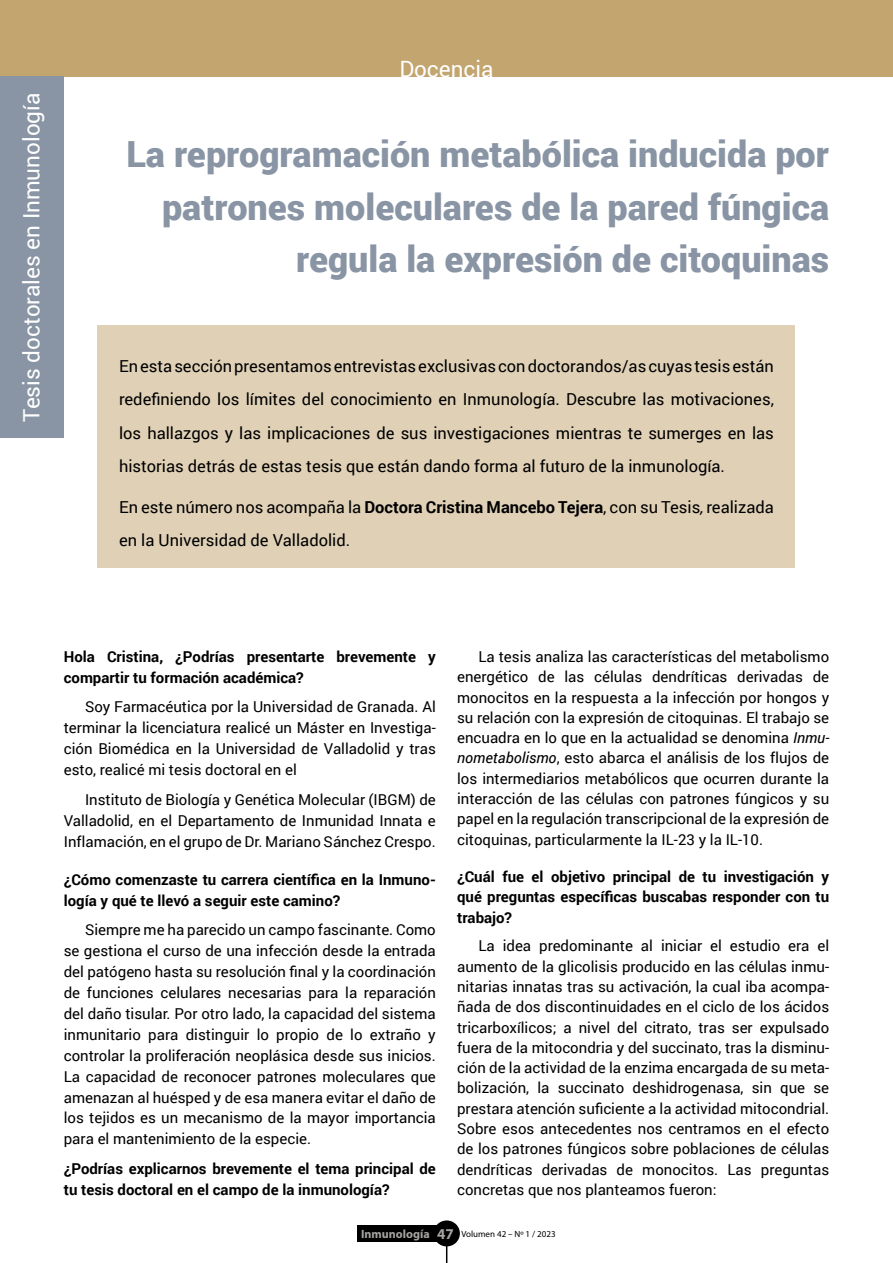
<style>
.page{position:relative;width:893px;height:1263px;background:#fff}
.page>*{position:absolute;margin:0;border:0;box-sizing:border-box;transform-origin:0 0}
.t1{font:900 36px/52.5px "Roboto";color:#8995a4;text-align:right}
.t2{font:22.5px "Roboto";color:#fff}
.t3{font:16.5px/33.2px "Roboto";color:#000;text-align:justify}
.t4{font:15px/20.2px "Roboto";color:#000;text-align:justify}
.t5{font:700 15px/21px "Roboto";color:#000}
.t6{font:9px "Myriad Pro";color:#000}
.s1{font-weight:700}
.s2{font-style:italic}
.s3{font-weight:700;font-size:12px;color:#a7a4a2}
.s4{font-weight:700;font-size:15px;color:#a7a4a2}
</style>
<div class="page">
<div style="left:357px;top:1225px;width:81px;height:17px;background:#000"></div>
<div style="left:433px;top:1220px;width:27px;height:26px;background:#000;border-radius:50%"></div>
<svg style="left:446px;top:1246px;width:1px;height:17px"></svg>
<div style="left:0;top:0;width:893px;height:77px;background:#c2a56f"></div>
<div style="left:98px;top:325px;width:697px;height:243px;background:#dfd0b6"></div>
<div style="left:0;top:77px;width:64px;height:361px;background:#8995a4"></div>
<h2 class="t2" style="left:16px;top:422px;width:330px;rotate:-90deg">Tesis doctorales en Inmunología</h2>
<h2 class="t2" style="left:399px;top:53px;width:96px">Docencia</h2>
<h1 class="t1" style="left:126px;top:127px;width:704px">La reprogramación metabólica inducida por patrones moleculares de la pared fúngica regula la expresión de citoquinas</h1>
<p class="t3" style="left:119px;top:349px;width:656px">En esta sección presentamos entrevistas exclusivas con doctorandos/as cuyas tesis están redefiniendo los límites del conocimiento en Inmunología. Descubre las motivaciones, los hallazgos y las implicaciones de sus investigaciones mientras te sumerges en las historias detrás de estas tesis que están dando forma al futuro de la inmunología.</p>
<p class="t3" style="left:119px;top:490px;width:656px">En este número nos acompaña la <span class="s1">Doctora Cristina Mancebo Tejera</span>, con su Tesis<span class="s2">,</span> realizada en la Universidad de Valladolid.</p>
<p class="t5" style="left:64px;top:646px;width:374px">Hola Cristina, ¿Podrías presentarte brevemente y compartir tu formación académica?</p>
<p class="t4" style="left:64px;top:696px;width:374px;line-height:21px;text-indent:21px">Soy Farmacéutica por la Universidad de Granada. Al terminar la licenciatura realicé un Máster en Investiga&shy;ción Biomédica en la Universidad de Valladolid y tras esto, realicé mi tesis doctoral en el</p>
<p class="t4" style="left:64px;top:788px;width:374px;line-height:21px;text-indent:21px">Instituto de Biología y Genética Molecular (IBGM) de Valladolid, en el Departamento de Inmunidad Innata e Inflamación, en el grupo de Dr. Mariano Sánchez Crespo.</p>
<p class="t5" style="left:64px;top:868px;width:374px">¿Cómo comenzaste tu carrera científica en la Inmuno&shy;logía y qué te llevó a seguir este camino?</p>
<p class="t4" style="left:64px;top:918px;width:374px;line-height:21px;text-indent:21px">Siempre me ha parecido un campo fascinante. Como se gestiona el curso de una infección desde la entrada del patógeno hasta su resolución final y la coordinación de funciones celulares necesarias para la reparación del daño tisular. Por otro lado, la capacidad del sistema inmunitario para distinguir lo propio de lo extraño y controlar la proliferación neoplásica desde sus inicios.<br>La capacidad de reconocer patrones moleculares que amenazan al huésped y de esa manera evitar el daño de los tejidos es un mecanismo de la mayor importancia para el mantenimiento de la especie.</p>
<p class="t5" style="left:64px;top:1157px;width:374px">¿Podrías explicarnos brevemente el tema principal de tu tesis doctoral en el campo de la inmunología?</p>
<p class="t4" style="left:457px;top:646px;width:374px;text-indent:21px">La tesis analiza las características del metabolismo energético de las células dendríticas derivadas de monocitos en la respuesta a la infección por hongos y su relación con la expresión de citoquinas. El trabajo se encuadra en lo que en la actualidad se denomina <span class="s2">Inmu&shy;nometabolismo</span>, esto abarca el análisis de los flujos de los intermediarios metabólicos que ocurren durante la interacción de las células con patrones fúngicos y su papel en la regulación transcripcional de la expresión de citoquinas, particularmente la IL-23 y la IL-10.</p>
<p class="t5" style="left:457px;top:866px;width:374px;line-height:20.2px;text-align:justify">¿Cuál fue el objetivo principal de tu investigación y qué preguntas específicas buscabas responder con tu trabajo?</p>
<p class="t4" style="left:457px;top:935px;width:374px;text-indent:21px">La idea predominante al iniciar el estudio era el aumento de la glicolisis producido en las células inmu&shy;nitarias innatas tras su activación, la cual iba acompa&shy;ñada de dos discontinuidades en el ciclo de los ácidos tricarboxílicos; a nivel del citrato, tras ser expulsado fuera de la mitocondria y del succinato, tras la disminu&shy;ción de la actividad de la enzima encargada de su meta&shy;bolización, la succinato deshidrogenasa, sin que se prestara atención suficiente a la actividad mitocondrial.<br>Sobre esos antecedentes nos centramos en el efecto de los patrones fúngicos sobre poblaciones de células dendríticas derivadas de monocitos. Las preguntas concretas que nos planteamos fueron:</p>
<p class="t6" style="left:361px;top:1228px;width:196px"><span class="s3">Inmunología</span> <span class="s4">47</span> Volumen 42 – Nº 1 / 2023</p>
</div>
